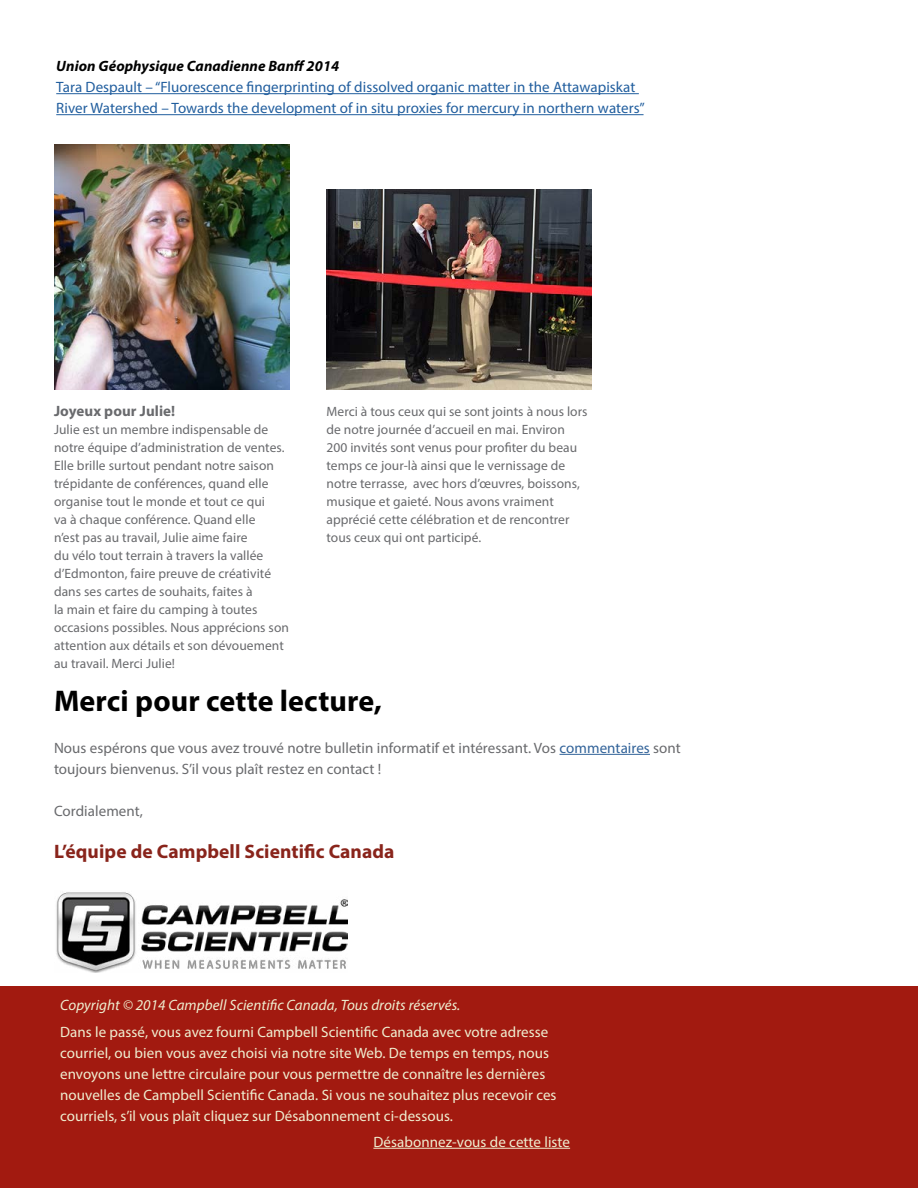
<style>
.page{position:relative;width:918px;height:1188px;background:#fff}
.page>*{position:absolute;margin:0;border:0;box-sizing:border-box;transform-origin:0 0}
.t1{font:700 30px "Myriad Pro";letter-spacing:.005em;color:#000}
.t2{font:700 19.5px "Myriad Pro";letter-spacing:.005em;color:#89241b}
.t3{font:15px/21px "Myriad Pro";letter-spacing:.005em;color:#efeed0}
.t4{font:15px/21px "Myriad Pro";letter-spacing:.005em;color:#215e9e}
.t5{font:15px/21px "Myriad Pro";letter-spacing:.005em;color:#696a6d}
.t6{font:italic 15px "Myriad Pro";letter-spacing:.005em;color:#efeed0}
.t7{font:italic 700 15px "Myriad Pro";letter-spacing:.005em;color:#000}
.t8{font:700 15px "Myriad Pro";letter-spacing:.005em;color:#696a6d}
.t9{font:13.5px/18px "Myriad Pro";letter-spacing:.005em;color:#696a6d}
.s1{color:#326399}
</style>
<div class="page">
<img style="left:56px;top:892px;width:291px;height:81px">
<hr style="left:560px;top:754px;width:90px;height:1px;background:#326399">
<img style="left:54px;top:144px;width:236px;height:245px">
<img style="left:327px;top:189px;width:264px;height:200px">
<hr style="left:56px;top:93px;width:583px;height:1px;background:#215e9e">
<hr style="left:56px;top:114px;width:588px;height:1px;background:#215e9e">
<div style="left:0;top:986px;width:918px;height:202px;background:#a21a10"></div>
<hr style="left:373px;top:1148px;width:197px;height:1px;background:#efeed0">
<p class="t7" style="left:56px;top:56px;width:285px">Union Géophysique Canadienne Banff 2014</p>
<p class="t4" style="left:56px;top:76px;width:590px">Tara Despault – “Fluorescence fingerprinting of dissolved organic matter in the Attawapiskat<br>River Watershed – Towards the development of in situ proxies for mercury in northern waters”</p>
<p class="t8" style="left:54px;top:401px;width:123px">Joyeux pour Julie!</p>
<p class="t9" style="left:54px;top:421px;width:237px">Julie est un membre indispensable de notre équipe d’administration de ventes.<br>Elle brille surtout pendant notre saison trépidante de conférences, quand elle organise tout le monde et tout ce qui<br>va à chaque conférence. Quand elle<br>n’est pas au travail, Julie aime faire<br>du vélo tout terrain à travers la vallée d’Edmonton, faire preuve de créativité dans ses cartes de souhaits, faites à<br>la main et faire du camping à toutes occasions possibles. Nous apprécions son attention aux détails et son dévouement au travail. Merci Julie!</p>
<p class="t9" style="left:327px;top:402px;width:263px">Merci à tous ceux qui se sont joints à nous lors de notre journée d’accueil en mai. Environ 200 invités sont venus pour profiter du beau temps ce jour-là ainsi que le vernissage de notre terrasse, avec hors d’œuvres, boissons, musique et gaieté. Nous avons vraiment apprécié cette célébration et de rencontrer tous ceux qui ont participé.</p>
<h1 class="t1" style="left:54px;top:681px;width:329px">Merci pour cette lecture,</h1>
<p class="t5" style="left:54px;top:737px;width:628px">Nous espérons que vous avez trouvé notre bulletin informatif et intéressant. Vos <span class="s1">commentaires</span> sont toujours bienvenus. S’il vous plaît restez en contact !</p>
<p class="t5" style="left:54px;top:800px;width:90px">Cordialement,</p>
<h2 class="t2" style="left:54px;top:839px;width:342px">L’équipe de Campbell Scientific Canada</h2>
<p class="t6" style="left:60px;top:996px;width:402px">Copyright © 2014 Campbell Scientific Canada, Tous droits réservés.</p>
<p class="t3" style="left:60px;top:1021px;width:498px">Dans le passé, vous avez fourni Campbell Scientific Canada avec votre adresse courriel, ou bien vous avez choisi via notre site Web. De temps en temps, nous envoyons une lettre circulaire pour vous permettre de connaître les dernières nouvelles de Campbell Scientific Canada. Si vous ne souhaitez plus recevoir ces courriels, s’il vous plaît cliquez sur Désabonnement ci-dessous.</p>
<p class="t3" style="left:373px;top:1131px;width:198px">Désabonnez-vous de cette liste</p>
</div>
